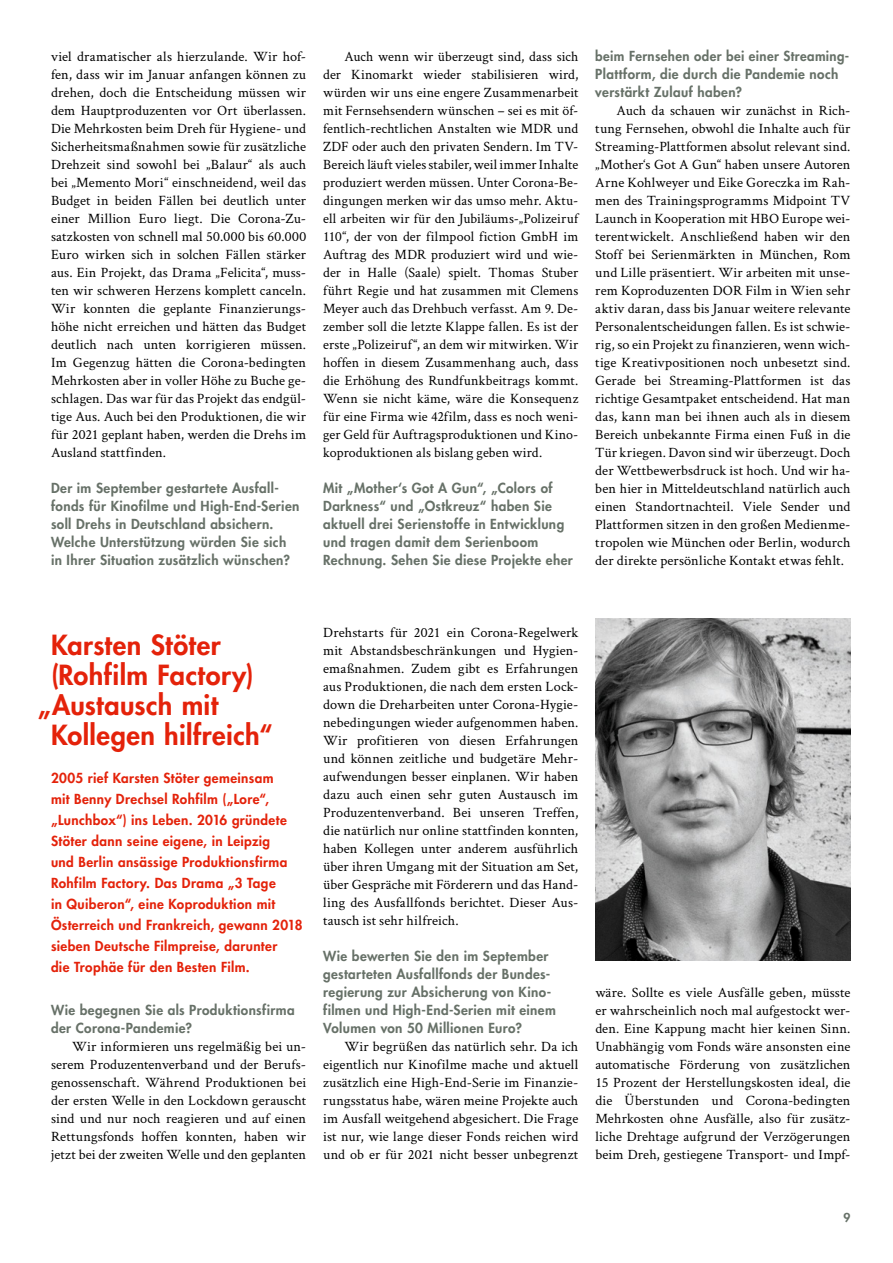
<style>
.page{position:relative;width:893px;height:1263px;background:#fff}
.page>*{position:absolute;margin:0;border:0;box-sizing:border-box;transform-origin:0 0}
.t1{font:800 27px "Futura Std";letter-spacing:.015em;color:#e4220a}
.t2{font:14.25px/18px "Crimson Text";letter-spacing:.005em;color:#000;text-align:justify}
.t3{font:800 13.5px/18px "Futura Std";letter-spacing:.03em;color:#677168}
.t4{font:800 13.5px/21px "Futura Std";letter-spacing:.03em;color:#e4220a}
.t5{font:800 12px "Futura Std";color:#677168}
</style>
<div class="page">
<img style="left:595px;top:619px;width:255px;height:342px">
<p class="t2" style="left:51px;top:46px;width:257px">viel dramatischer als hierzulande. Wir hof&shy;fen, dass wir im Januar anfangen können zu drehen, doch die Entscheidung müssen wir dem Hauptproduzenten vor Ort überlassen.<br>Die Mehrkosten beim Dreh für Hygiene- und Sicherheitsmaßnahmen sowie für zusätzliche Drehzeit sind sowohl bei „Balaur“ als auch bei „Memento Mori“ einschneidend, weil das Budget in beiden Fällen bei deutlich unter einer Million Euro liegt. Die Corona-Zu&shy;satzkosten von schnell mal 50.000 bis 60.000<br>Euro wirken sich in solchen Fällen stärker aus. Ein Projekt, das Drama „Felicita“, muss&shy;ten wir schweren Herzens komplett canceln.<br>Wir konnten die geplante Finanzierungs&shy;höhe nicht erreichen und hätten das Budget deutlich nach unten korrigieren müssen.<br>Im Gegenzug hätten die Corona-bedingten Mehrkosten aber in voller Höhe zu Buche ge&shy;schlagen. Das war für das Projekt das endgül&shy;tige Aus. Auch bei den Produktionen, die wir für 2021 geplant haben, werden die Drehs im Ausland stattfinden.</p>
<p class="t3" style="left:51px;top:479px;width:250px">Der im September gestartete Ausfall&shy;fonds für Kinofilme und High-End-Serien soll Drehs in Deutschland absichern.<br>Welche Unterstützung würden Sie sich in Ihrer Situation zusätzlich wünschen?</p>
<p class="t2" style="left:323px;top:46px;width:257px;text-indent:21px">Auch wenn wir überzeugt sind, dass sich der Kinomarkt wieder stabilisieren wird, würden wir uns eine engere Zusammenarbeit mit Fernsehsendern wünschen – sei es mit öf&shy;fentlich-rechtlichen Anstalten wie MDR und ZDF oder auch den privaten Sendern. Im TV-Bereich läuft vieles stabiler, weil immer Inhalte produziert werden müssen. Unter Corona-Be&shy;dingungen merken wir das umso mehr. Aktu&shy;ell arbeiten wir für den Jubiläums-„Polizeiruf 110“, der von der filmpool fiction GmbH im Auftrag des MDR produziert wird und wie&shy;der in Halle (Saale) spielt. Thomas Stuber führt Regie und hat zusammen mit Clemens Meyer auch das Drehbuch verfasst. Am 9. De&shy;zember soll die letzte Klappe fallen. Es ist der erste „Polizeiruf“, an dem wir mitwirken. Wir hoffen in diesem Zusammenhang auch, dass die Erhöhung des Rundfunkbeitrags kommt.<br>Wenn sie nicht käme, wäre die Konsequenz für eine Firma wie 42film, dass es noch weni&shy;ger Geld für Auftragsproduktionen und Kino&shy;koproduktionen als bislang geben wird.</p>
<p class="t3" style="left:323px;top:479px;width:251px">Mit „Mother‘s Got A Gun“, „Colors of Darkness“ und „Ostkreuz“ haben Sie aktuell drei Serienstoffe in Entwicklung und tragen damit dem Serienboom Rechnung. Sehen Sie diese Projekte eher</p>
<p class="t3" style="left:595px;top:47px;width:255px">beim Fernsehen oder bei einer Streaming-<br>Plattform, die durch die Pandemie noch verstärkt Zulauf haben?</p>
<p class="t2" style="left:595px;top:100px;width:257px;text-indent:21px">Auch da schauen wir zunächst in Rich&shy;tung Fernsehen, obwohl die Inhalte auch für Streaming-Plattformen absolut relevant sind. „Mother‘s Got A Gun“ haben unsere Autoren Arne Kohlweyer und Eike Goreczka im Rah&shy;men des Trainingsprogramms Midpoint TV Launch in Kooperation mit HBO Europe wei&shy;terentwickelt. Anschließend haben wir den Stoff bei Serienmärkten in München, Rom und Lille präsentiert. Wir arbeiten mit unse&shy;rem Koproduzenten DOR Film in Wien sehr aktiv daran, dass bis Januar weitere relevante Personalentscheidungen fallen. Es ist schwie&shy;rig, so ein Projekt zu finanzieren, wenn wich&shy;tige Kreativpositionen noch unbesetzt sind.<br>Gerade bei Streaming-Plattformen ist das richtige Gesamtpaket entscheidend. Hat man das, kann man bei ihnen auch als in diesem Bereich unbekannte Firma einen Fuß in die Tür kriegen. Davon sind wir überzeugt. Doch der Wettbewerbsdruck ist hoch. Und wir ha&shy;ben hier in Mitteldeutschland natürlich auch einen Standortnachteil. Viele Sender und Plattformen sitzen in den großen Medienme&shy;tropolen wie München oder Berlin, wodurch der direkte persönliche Kontakt etwas fehlt.</p>
<h1 class="t1" style="left:51px;top:627px;width:171px">Karsten Stöter</h1>
<h1 class="t1" style="left:51px;top:657px;width:204px">(Rohfilm Factory)</h1>
<h1 class="t1" style="left:38px;top:687px;width:182px">„Austausch mit</h1>
<h1 class="t1" style="left:51px;top:717px;width:223px">Kollegen hilfreich“</h1>
<p class="t4" style="left:51px;top:767px;width:253px">2005 rief Karsten Stöter gemeinsam<br>mit Benny Drechsel Rohfilm („Lore“, „Lunchbox“) ins Leben. 2016 gründete Stöter dann seine eigene, in Leipzig<br>und Berlin ansässige Produktionsfirma Rohfilm Factory. Das Drama „3 Tage<br>in Quiberon“, eine Koproduktion mit Österreich und Frankreich, gewann 2018 sieben Deutsche Filmpreise, darunter<br>die Trophäe für den Besten Film.</p>
<p class="t3" style="left:51px;top:1001px;width:245px">Wie begegnen Sie als Produktionsfirma der Corona-Pandemie?</p>
<p class="t2" style="left:51px;top:1036px;width:257px;text-indent:21px">Wir informieren uns regelmäßig bei un&shy;serem Produzentenverband und der Berufs&shy;genossenschaft. Während Produktionen bei der ersten Welle in den Lockdown gerauscht sind und nur noch reagieren und auf einen Rettungsfonds hoffen konnten, haben wir jetzt bei der zweiten Welle und den geplanten</p>
<p class="t2" style="left:323px;top:622px;width:257px">Drehstarts für 2021 ein Corona-Regelwerk mit Abstandsbeschränkungen und Hygien&shy;emaßnahmen. Zudem gibt es Erfahrungen aus Produktionen, die nach dem ersten Lock&shy;down die Dreharbeiten unter Corona-Hygie&shy;nebedingungen wieder aufgenommen haben.<br>Wir profitieren von diesen Erfahrungen und können zeitliche und budgetäre Mehr&shy;aufwendungen besser einplanen. Wir haben dazu auch einen sehr guten Austausch im Produzentenverband. Bei unseren Treffen, die natürlich nur online stattfinden konnten, haben Kollegen unter anderem ausführlich über ihren Umgang mit der Situation am Set, über Gespräche mit Förderern und das Hand&shy;ling des Ausfallfonds berichtet. Dieser Aus&shy;tausch ist sehr hilfreich.</p>
<p class="t3" style="left:323px;top:947px;width:234px">Wie bewerten Sie den im September gestarteten Ausfallfonds der Bundes&shy;regierung zur Absicherung von Kino&shy;filmen und High-End-Serien mit einem Volumen von 50 Millionen Euro?</p>
<p class="t2" style="left:323px;top:1036px;width:257px;text-indent:21px">Wir begrüßen das natürlich sehr. Da ich eigentlich nur Kinofilme mache und aktuell zusätzlich eine High-End-Serie im Finanzie&shy;rungsstatus habe, wären meine Projekte auch im Ausfall weitgehend abgesichert. Die Frage ist nur, wie lange dieser Fonds reichen wird und ob er für 2021 nicht besser unbegrenzt</p>
<p class="t2" style="left:595px;top:982px;width:257px">wäre. Sollte es viele Ausfälle geben, müsste er wahrscheinlich noch mal aufgestockt wer&shy;den. Eine Kappung macht hier keinen Sinn.<br>Unabhängig vom Fonds wäre ansonsten eine automatische Förderung von zusätzlichen 15 Prozent der Herstellungskosten ideal, die die Überstunden und Corona-bedingten Mehrkosten ohne Ausfälle, also für zusätz&shy;liche Drehtage aufgrund der Verzögerungen beim Dreh, gestiegene Transport- und Impf-</p>
<p class="t5" style="left:843px;top:1210px;width:8px">9</p>
</div>
